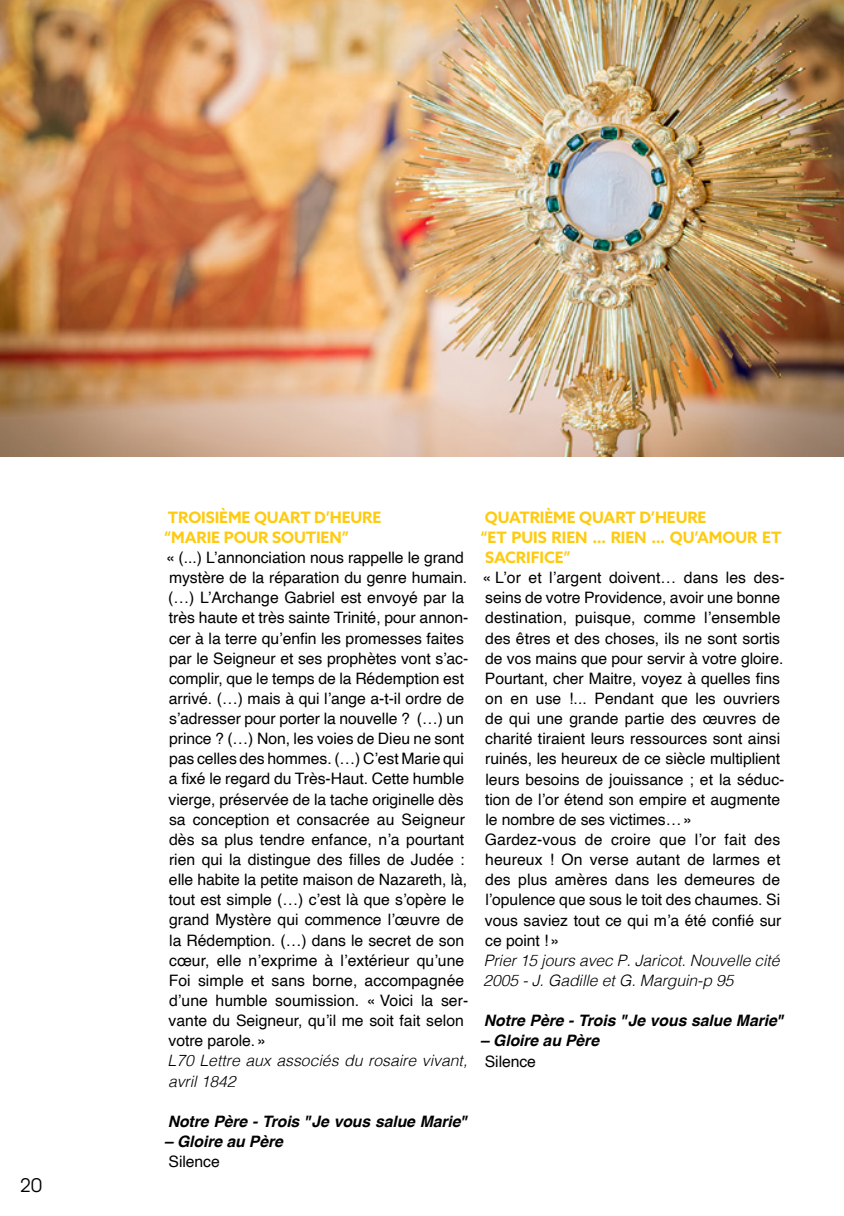
<style>
.page{position:relative;width:844px;height:1216px;background:#fff}
.page>*{position:absolute;margin:0;border:0;box-sizing:border-box;transform-origin:0 0}
.t1{font:21px "All Round Gothic";color:#000}
.t2{font:15.75px/20.1px "Helvetica";letter-spacing:-.005em;color:#000}
.t3{font:italic 300 15.75px/20.1px "Helvetica";letter-spacing:-.005em;color:#000}
.t4{font:700 15.75px/20.1px "Azo Sans";letter-spacing:-.005em;color:#fecb10}
.t5{font:italic 700 15.75px "Helvetica";letter-spacing:-.005em;color:#000}
</style>
<div class="page">
<img style="left:0;top:0;width:843px;height:456px">
<h1 class="t1" style="left:21px;top:1172px;width:23px">20</h1>
<p class="t4" style="left:164px;top:506px;width:218px">TROISIÈME QUART D’HEURE “MARIE POUR SOUTIEN”</p>
<p class="t2" style="left:166px;top:548px;width:303px">« (...) L’annonciation nous rappelle le grand mystère de la réparation du genre humain. (…) L’Archange Gabriel est envoyé par la très haute et très sainte Trinité, pour annon&shy;cer à la terre qu’enfin les promesses faites par le Seigneur et ses prophètes vont s’ac&shy;complir, que le temps de la Rédemption est arrivé. (…) mais à qui l’ange a-t-il ordre de s’adresser pour porter la nouvelle ? (…) un prince ? (…) Non, les voies de Dieu ne sont pas celles des hommes. (…) C’est Marie qui a fixé le regard du Très-Haut. Cette humble vierge, préservée de la tache originelle dès sa conception et consacrée au Seigneur dès sa plus tendre enfance, n’a pourtant rien qui la distingue des filles de Judée : elle habite la petite maison de Nazareth, là, tout est simple (…) c’est là que s’opère le grand Mystère qui commence l’œuvre de la Rédemption. (…) dans le secret de son cœur, elle n’exprime à l’extérieur qu’une Foi simple et sans borne, accompagnée d’une humble soumission. « Voici la ser&shy;vante du Seigneur, qu’il me soit fait selon votre parole.»</p>
<p class="t3" style="left:168px;top:1049px;width:301px">L70 Lettre aux associés du rosaire vivant, avril 1842</p>
<p class="t5" style="left:168px;top:1108px;width:301px">Notre Père - Trois "Je vous salue Marie"</p>
<p class="t5" style="left:164px;top:1128px;width:120px">– Gloire au Père</p>
<p class="t2" style="left:168px;top:1151px;width:53px">Silence</p>
<p class="t4" style="left:484px;top:507px;width:223px">QUATRIÈME QUART D’HEURE</p>
<p class="t4" style="left:480px;top:527px;width:302px">“ET PUIS RIEN … RIEN … QU’AMOUR ET</p>
<p class="t4" style="left:485px;top:547px;width:87px">SACRIFICE”</p>
<p class="t2" style="left:482px;top:568px;width:304px">« L’or et l’argent doivent… dans les des&shy;seins de votre Providence, avoir une bonne destination, puisque, comme l’ensemble des êtres et des choses, ils ne sont sortis de vos mains que pour servir à votre gloire.<br>Pourtant, cher Maitre, voyez à quelles fins on en use !... Pendant que les ouvriers de qui une grande partie des œuvres de charité tiraient leurs ressources sont ainsi ruinés, les heureux de ce siècle multiplient leurs besoins de jouissance ; et la séduc&shy;tion de l’or étend son empire et augmente le nombre de ses victimes…»<br>Gardez-vous de croire que l’or fait des heureux ! On verse autant de larmes et des plus amères dans les demeures de l’opulence que sous le toit des chaumes. Si vous saviez tout ce qui m’a été confié sur ce point !»</p>
<p class="t3" style="left:483px;top:949px;width:298px">Prier 15 jours avec P. Jaricot. Nouvelle cité<br>2005 - J. Gadille et G. Marguin-p 95</p>
<p class="t5" style="left:484px;top:1007px;width:301px">Notre Père - Trois "Je vous salue Marie"</p>
<p class="t5" style="left:480px;top:1027px;width:120px">– Gloire au Père</p>
<p class="t2" style="left:484px;top:1051px;width:53px">Silence</p>
</div>
